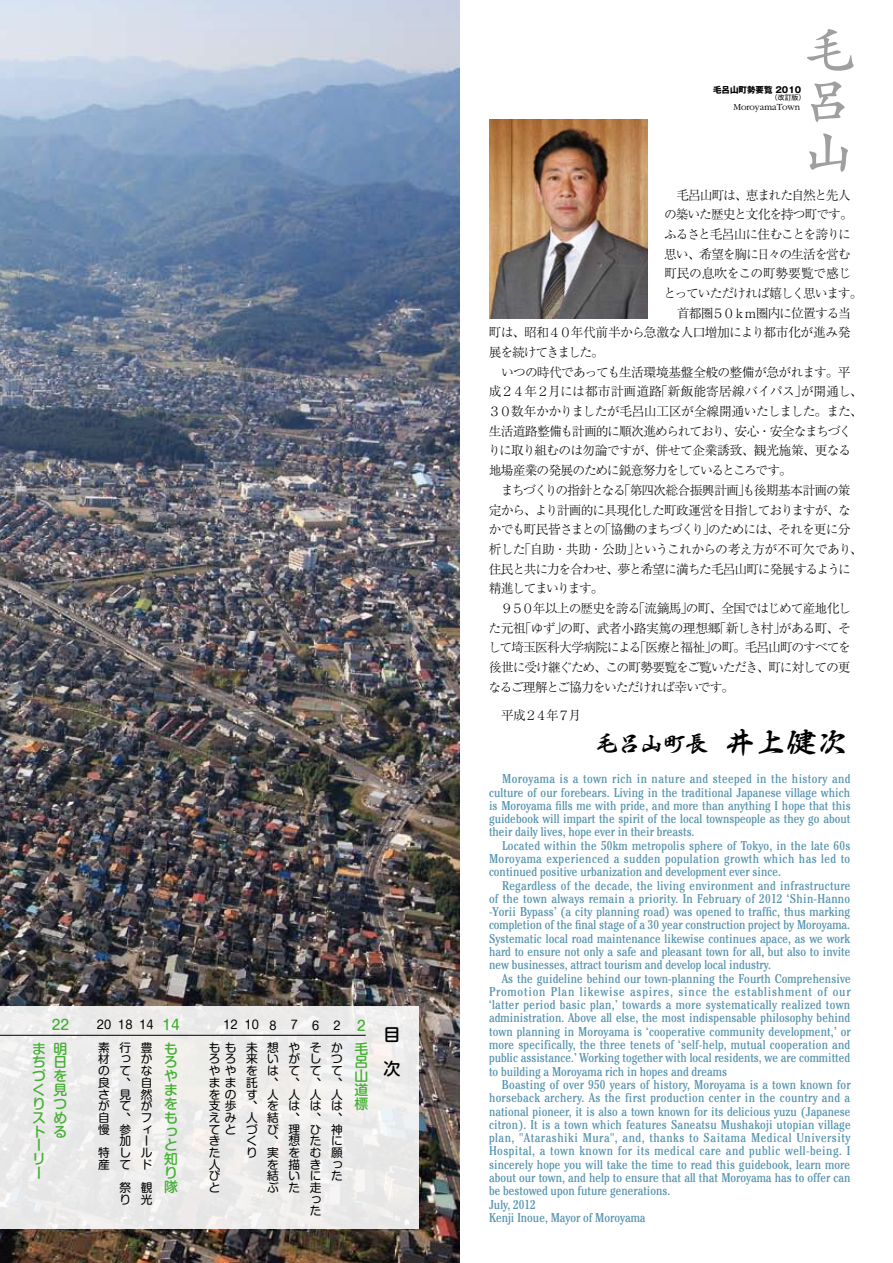
<style>
.page{position:relative;width:893px;height:1263px;background:#fff}
.page>*{position:absolute;margin:0;border:0;box-sizing:border-box;transform-origin:0 0}
.t1{font:51px/51px "Greco Std DB";color:#9f9fa0}
.t2{font:23.4px "Manyo Gyosho Std E";letter-spacing:-.04em;color:#000}
.t3{font:500 16.95px/34px "Shin M Go Pro";color:#000}
.t4{font:500 13.8px/13.8px "Shin M Go Pro";color:#46b035}
.t5{font:condensed 12.75px "Cheltenham";letter-spacing:.005em;color:#5794af}
.t6{font:300 12.75px "Ryumin Pro";letter-spacing:-.075em;color:#000}
.t7{font:condensed 12.75px "Cheltenham";letter-spacing:.03em;color:#5794af}
.t8{font:300 12.75px "Ryumin Pro";letter-spacing:-.04em;color:#000}
.t9{font:300 12.75px "Ryumin Pro";letter-spacing:-.045em;color:#000}
.t10{font:condensed 12.75px "Cheltenham";letter-spacing:.025em;color:#5794af}
.t11{font:condensed 12.75px "Cheltenham";letter-spacing:.04em;color:#5794af}
.t12{font:condensed 12.75px "Cheltenham";letter-spacing:.035em;color:#5794af}
.t13{font:condensed 12.75px "Cheltenham";letter-spacing:.06em;color:#5794af}
.t14{font:300 12.75px "Ryumin Pro";letter-spacing:-.005em;color:#000}
.t15{font:300 12.75px "Ryumin Pro";letter-spacing:-.05em;color:#000}
.t16{font:300 12.75px "Ryumin Pro";letter-spacing:-.095em;color:#000}
.t17{font:300 12.75px "Ryumin Pro";letter-spacing:-.02em;color:#000}
.t18{font:300 12.75px "Ryumin Pro";letter-spacing:-.115em;color:#000}
.t19{font:300 12.75px "Ryumin Pro";letter-spacing:-.12em;color:#000}
.t20{font:11.7px/11.7px "Shin M Go Pro";color:#000}
.t21{font:9.6px "Garnet";color:#000}
.t22{font:700 8.55px "Gothic MB101 Pro";color:#000}
.t23{font:6.9px "Gothic MB101 Pro";color:#000}
.s1{font-size:29.7px}
</style>
<div class="page">
<img style="left:0;top:0;width:459px;height:1263px">
<div style="left:0;top:1006px;width:419px;height:223px;background:#ecebea"></div>
<img style="left:489px;top:119px;width:158px;height:200px">
<hr style="left:0;top:1035px;width:366px;height:1px;background:#000">
<p class="t4" style="left:52px;top:1016px;width:19px">22</p>
<p class="t4" style="left:32px;top:1040px;width:15px">まちづくりストーリー</p>
<p class="t4" style="left:54px;top:1040px;width:15px;text-align:justify">明日を見つめる</p>
<p class="t20" style="left:97px;top:1012px;width:16px;line-height:22.4px">20素</p>
<p class="t20" style="left:98px;top:1052px;width:13px;text-align:justify">材の良さが自慢</p>
<p class="t20" style="left:98px;top:1145px;width:13px">特産</p>
<p class="t20" style="left:118px;top:1012px;width:16px;line-height:22.4px">18行</p>
<p class="t20" style="left:119px;top:1052px;width:13px;text-align:justify">って、見て、参加して</p>
<p class="t20" style="left:119px;top:1180px;width:13px">祭り</p>
<p class="t20" style="left:139px;top:1012px;width:16px;line-height:22.4px">14豊</p>
<p class="t20" style="left:141px;top:1052px;width:13px">かな自然がフィールド</p>
<p class="t20" style="left:141px;top:1180px;width:13px">観光</p>
<p class="t4" style="left:162px;top:1011px;width:19px;line-height:23.4px">14も</p>
<p class="t4" style="left:164px;top:1054px;width:15px">ろやまをもっと知り隊</p>
<p class="t20" style="left:209px;top:1012px;width:30px;line-height:22.4px;text-align:right">12<br>もも</p>
<p class="t20" style="left:209px;top:1052px;width:28px">ろ<br>ややままをの</p>
<p class="t20" style="left:225px;top:1052px;width:12px">ろ</p>
<p class="t20" style="left:209px;top:1098px;width:29px">支歩えみてとき<br>た<br>人<br>び<br>と</p>
<p class="t20" style="left:245px;top:1012px;width:16px;line-height:22.4px">10未</p>
<p class="t20" style="left:246px;top:1052px;width:13px">来を託す、人づくり</p>
<p class="t20" style="left:267px;top:1013px;width:13px;line-height:22.2px">８想</p>
<p class="t20" style="left:267px;top:1052px;width:13px;text-align:justify">いは、人を結び、実を結ぶ</p>
<p class="t20" style="left:288px;top:1012px;width:12px;line-height:22.2px">７や</p>
<p class="t20" style="left:288px;top:1052px;width:13px;text-align:justify">がて、人は、理想を描いた</p>
<p class="t20" style="left:310px;top:1013px;width:13px;line-height:22.2px">６そ</p>
<p class="t20" style="left:310px;top:1052px;width:13px;text-align:justify">して、人は、ひたむきに走った</p>
<p class="t20" style="left:331px;top:1013px;width:13px;line-height:22px">２か</p>
<p class="t20" style="left:331px;top:1052px;width:13px;text-align:justify">つて、人は、神に願った</p>
<p class="t4" style="left:354px;top:1012px;width:15px;line-height:23px">２毛</p>
<p class="t4" style="left:354px;top:1054px;width:15px;text-align:justify">呂山道標</p>
<p class="t3" style="left:383px;top:1016px;width:18px">目次</p>
<p class="t1" style="left:803px;top:21px;width:52px">毛呂山</p>
<p class="t22" style="left:713px;top:82px;width:90px">毛呂山町勢要覧 2010</p>
<p class="t23" style="left:771px;top:92px;width:36px">（改訂版）</p>
<p class="t21" style="left:733px;top:101px;width:68px">MoroyamaTown</p>
<p class="t16" style="left:664px;top:185px;width:188px">　毛呂山町は、恵まれた自然と先人</p>
<p class="t6" style="left:664px;top:205px;width:190px">の築いた歴史と文化を持つ町です。</p>
<p class="t6" style="left:664px;top:224px;width:188px">ふるさと毛呂山に住むことを誇りに</p>
<p class="t6" style="left:664px;top:244px;width:188px">思い、希望を胸に日々の生活を営む</p>
<p class="t17" style="left:664px;top:264px;width:188px">町民の息吹をこの町勢要覧で感じ</p>
<p class="t6" style="left:664px;top:283px;width:200px">とっていただければ嬉しく思います。</p>
<p class="t6" style="left:664px;top:303px;width:188px">　首都圏５０ｋｍ圏内に位置する当</p>
<p class="t8" style="left:489px;top:323px;width:363px">町は、昭和４０年代前半から急激な人口増加により都市化が進み発</p>
<p class="t16" style="left:489px;top:342px;width:117px">展を続けてきました。</p>
<p class="t15" style="left:489px;top:362px;width:363px">　いつの時代であっても生活環境基盤全般の整備が急がれます。平</p>
<p class="t14" style="left:489px;top:382px;width:375px">成２４年２月には都市計画道路「新飯能寄居線バイパス」が開通し、</p>
<p class="t8" style="left:488px;top:401px;width:376px">３０数年かかりましたが毛呂山工区が全線開通いたしました。また、</p>
<p class="t6" style="left:489px;top:421px;width:364px">生活道路整備も計画的に順次進められており、安心・安全なまちづく</p>
<p class="t9" style="left:488px;top:441px;width:365px">りに取り組むのは勿論ですが、併せて企業誘致、観光施策、更なる</p>
<p class="t6" style="left:489px;top:460px;width:305px">地場産業の発展のために鋭意努力をしているところです。</p>
<p class="t6" style="left:489px;top:480px;width:363px">　まちづくりの指針となる「第四次総合振興計画」も後期基本計画の策</p>
<p class="t6" style="left:489px;top:500px;width:364px">定から、より計画的に具現化した町政運営を目指しておりますが、な</p>
<p class="t6" style="left:489px;top:519px;width:363px">かでも町民皆さまとの「協働のまちづくり」のためには、それを更に分</p>
<p class="t8" style="left:489px;top:539px;width:375px">析した「自助・共助・公助」というこれからの考え方が不可欠であり、</p>
<p class="t6" style="left:489px;top:559px;width:363px">住民と共に力を合わせ、夢と希望に満ちた毛呂山町に発展するように</p>
<p class="t18" style="left:489px;top:578px;width:116px">精進してまいります。</p>
<p class="t6" style="left:489px;top:598px;width:363px">　９５０年以上の歴史を誇る「流鏑馬」の町、全国ではじめて産地化し</p>
<p class="t9" style="left:489px;top:618px;width:364px">た元祖「ゆず」の町、武者小路実篤の理想郷「新しき村」がある町、そ</p>
<p class="t6" style="left:488px;top:637px;width:364px">して埼玉医科大学病院による「医療と福祉」の町。毛呂山町のすべてを</p>
<p class="t6" style="left:489px;top:657px;width:363px">後世に受け継ぐため、この町勢要覧をご覧いただき、町に対しての更</p>
<p class="t6" style="left:488px;top:677px;width:247px">なるご理解とご協力をいただければ幸いです。</p>
<p class="t19" style="left:489px;top:705px;width:94px">　平成２４年７月</p>
<p class="t2" style="left:595px;top:724px;width:254px">毛呂山町長 <span class="s1">井上健次</span></p>
<p class="t7" style="left:502px;top:771px;width:350px">Moroyama is a town rich in nature and steeped in the history and</p>
<p class="t5" style="left:489px;top:784px;width:363px">culture of our forebears. Living in the traditional Japanese village which</p>
<p class="t5" style="left:489px;top:798px;width:363px">is Moroyama fills me with pride, and more than anything I hope that this</p>
<p class="t5" style="left:489px;top:811px;width:363px">guidebook will impart the spirit of the local townspeople as they go about</p>
<p class="t5" style="left:489px;top:824px;width:207px">their daily lives, hope ever in their breasts.</p>
<p class="t5" style="left:502px;top:838px;width:350px">Located within the 50km metropolis sphere of Tokyo, in the late 60s</p>
<p class="t7" style="left:489px;top:851px;width:363px">Moroyama experienced a sudden population growth which has led to</p>
<p class="t5" style="left:489px;top:864px;width:293px">continued positive urbanization and development ever since.</p>
<p class="t5" style="left:502px;top:877px;width:350px">Regardless of the decade, the living environment and infrastructure</p>
<p class="t5" style="left:489px;top:891px;width:363px">of the town always remain a priority. In February of 2012 ‘Shin-Hanno</p>
<p class="t5" style="left:489px;top:904px;width:363px">-Yorii Bypass’ (a city planning road) was opened to traffic, thus marking</p>
<p class="t5" style="left:489px;top:917px;width:363px">completion of the final stage of a 30 year construction project by Moroyama.</p>
<p class="t5" style="left:489px;top:931px;width:363px">Systematic local road maintenance likewise continues apace, as we work</p>
<p class="t5" style="left:489px;top:944px;width:363px">hard to ensure not only a safe and pleasant town for all, but also to invite</p>
<p class="t5" style="left:489px;top:957px;width:283px">new businesses, attract tourism and develop local industry.</p>
<p class="t5" style="left:502px;top:970px;width:350px">As the guideline behind our town-planning the Fourth Comprehensive</p>
<p class="t13" style="left:489px;top:984px;width:363px">Promotion Plan likewise aspires, since the establishment of our</p>
<p class="t10" style="left:489px;top:997px;width:363px">‘latter period basic plan,’ towards a more systematically realized town</p>
<p class="t5" style="left:489px;top:1010px;width:363px">administration. Above all else, the most indispensable philosophy behind</p>
<p class="t5" style="left:489px;top:1024px;width:363px">town planning in Moroyama is ‘cooperative community development,’ or</p>
<p class="t5" style="left:489px;top:1037px;width:363px">more specifically, the three tenets of ‘self-help, mutual cooperation and</p>
<p class="t5" style="left:489px;top:1050px;width:363px">public assistance.’ Working together with local residents, we are committed</p>
<p class="t5" style="left:489px;top:1064px;width:239px">to building a Moroyama rich in hopes and dreams</p>
<p class="t5" style="left:502px;top:1077px;width:350px">Boasting of over 950 years of history, Moroyama is a town known for</p>
<p class="t5" style="left:489px;top:1090px;width:363px">horseback archery. As the first production center in the country and a</p>
<p class="t5" style="left:489px;top:1103px;width:363px">national pioneer, it is also a town known for its delicious yuzu (Japanese</p>
<p class="t5" style="left:489px;top:1117px;width:363px">citron). It is a town which features Saneatsu Mushakoji utopian village</p>
<p class="t11" style="left:489px;top:1130px;width:363px">plan, "Atarashiki Mura", and, thanks to Saitama Medical University</p>
<p class="t12" style="left:489px;top:1143px;width:363px">Hospital, a town known for its medical care and public well-being. I</p>
<p class="t5" style="left:489px;top:1157px;width:363px">sincerely hope you will take the time to read this guidebook, learn more</p>
<p class="t5" style="left:489px;top:1170px;width:363px">about our town, and help to ensure that all that Moroyama has to offer can</p>
<p class="t5" style="left:489px;top:1183px;width:183px">be bestowed upon future generations.</p>
<p class="t5" style="left:489px;top:1196px;width:48px">July, 2012</p>
<p class="t5" style="left:489px;top:1210px;width:158px">Kenji Inoue, Mayor of Moroyama</p>
</div>
